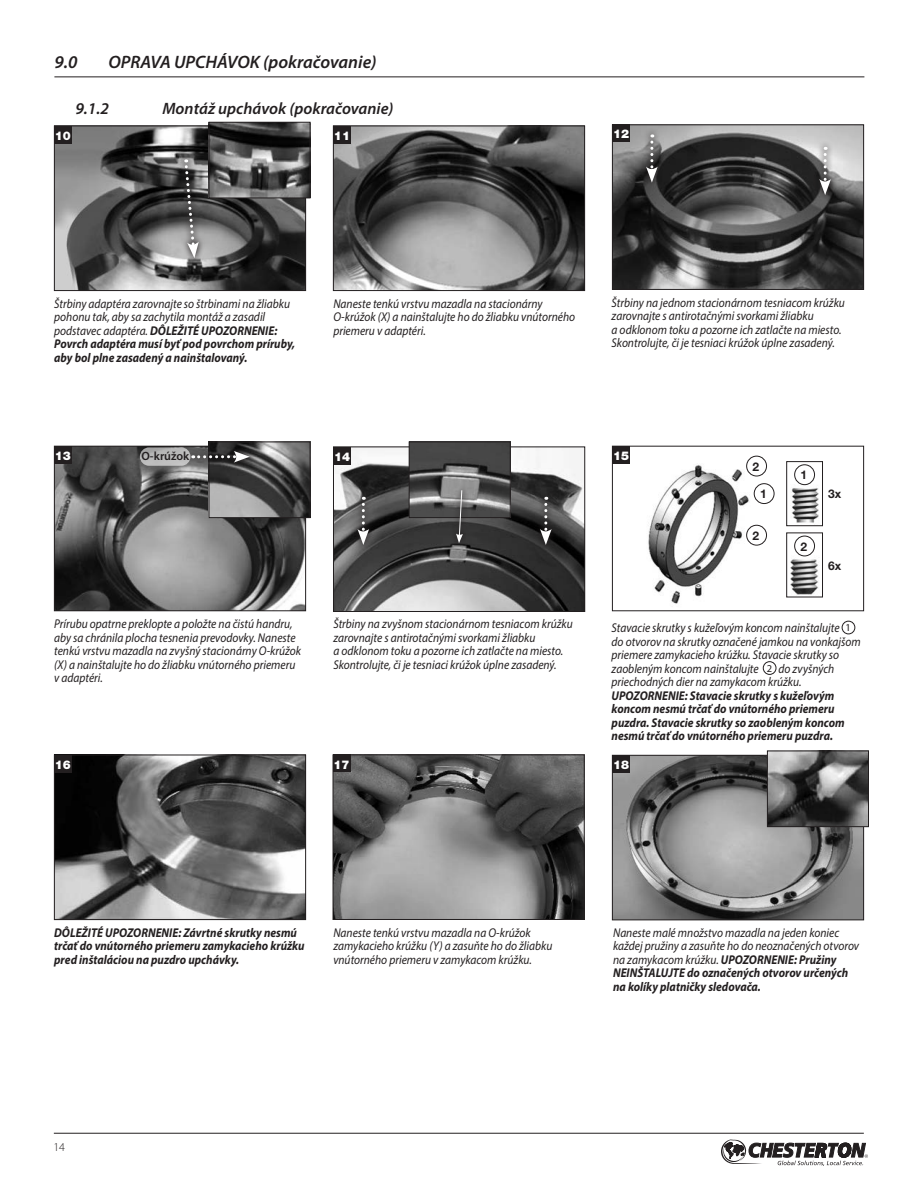
<style>
.page{position:relative;width:918px;height:1188px;background:#fff}
.page>*{position:absolute;margin:0;border:0;box-sizing:border-box;transform-origin:0 0}
.t1{font:italic 600 18px "Myriad Pro";color:#231f20}
.t2{font:italic 600 16.5px "Myriad Pro";color:#231f20}
.t3{font:italic 12.75px/13.5px "Myriad Pro";color:#231f20;scale:.9 1}
.t4{font:italic 700 12.75px/13.5px "Myriad Pro";color:#231f20;scale:.9 1}
.t5{font:900 12px "Helvetica Neue CE";color:#fff}
.t6{font:700 12px "Helvetica Neue CE";color:#231f20}
.t7{font:600 12px "Myriad Pro";color:#231f20}
.t8{font:300 12px "Myriad Pro";color:#231f20}
.s1{font-weight:700}
.s2{font-style:normal;font-size:10.5px}
</style>
<div class="page">
<img style="left:614px;top:757px;width:248px;height:161px">
<div style="left:612px;top:755px;width:252px;height:165px;border:1px solid #231f20"></div>
<svg style="left:721px;top:1139px;width:147px;height:27px"></svg>
<hr style="left:54px;top:1133px;width:810px;height:1px;background:#231f20">
<img style="left:56px;top:757px;width:248px;height:161px">
<div style="left:54px;top:755px;width:252px;height:165px;border:1px solid #231f20"></div>
<div style="left:54px;top:755px;width:18px;height:18px;background:#231f20"></div>
<img style="left:648px;top:455px;width:175px;height:149px">
<div style="left:612px;top:446px;width:252px;height:165px;border:1px solid #231f20"></div>
<div style="left:612px;top:446px;width:18px;height:18px;background:#231f20"></div>
<div style="left:842px;top:621px;width:13px;height:13px;border:1px solid #231f20;border-radius:50%"></div>
<div style="left:763px;top:661px;width:13px;height:14px;border:1px solid #231f20;border-radius:50%"></div>
<img style="left:335px;top:128px;width:248px;height:161px">
<div style="left:333px;top:126px;width:252px;height:165px;border:1px solid #231f20"></div>
<div style="left:333px;top:126px;width:18px;height:18px;background:#231f20"></div>
<div style="left:612px;top:755px;width:18px;height:18px;background:#231f20"></div>
<img style="left:614px;top:126px;width:248px;height:162px">
<div style="left:612px;top:124px;width:252px;height:166px;border:1px solid #231f20"></div>
<div style="left:612px;top:124px;width:18px;height:18px;background:#231f20"></div>
<img style="left:56px;top:448px;width:248px;height:161px">
<div style="left:54px;top:446px;width:252px;height:165px;border:1px solid #231f20"></div>
<div style="left:54px;top:446px;width:18px;height:18px;background:#231f20"></div>
<img style="left:56px;top:128px;width:248px;height:161px">
<div style="left:54px;top:126px;width:252px;height:165px;border:1px solid #231f20"></div>
<div style="left:54px;top:126px;width:18px;height:18px;background:#231f20"></div>
<img style="left:335px;top:756px;width:248px;height:162px">
<div style="left:333px;top:754px;width:252px;height:166px;border:1px solid #231f20"></div>
<div style="left:333px;top:754px;width:18px;height:18px;background:#231f20"></div>
<hr style="left:54px;top:76px;width:810px;height:1px;background:#231f20">
<img style="left:769px;top:753px;width:98px;height:72px">
<div style="left:767px;top:751px;width:102px;height:76px;border:1px solid #231f20"></div>
<img style="left:211px;top:124px;width:97px;height:72px">
<div style="left:209px;top:122px;width:101px;height:76px;border:1px solid #231f20"></div>
<img style="left:211px;top:444px;width:97px;height:72px">
<div style="left:209px;top:442px;width:101px;height:76px;border:1px solid #231f20"></div>
<img style="left:335px;top:449px;width:248px;height:161px">
<div style="left:333px;top:447px;width:252px;height:165px;border:1px solid #231f20"></div>
<div style="left:333px;top:447px;width:18px;height:18px;background:#231f20"></div>
<svg style="left:178px;top:153px;width:27px;height:111px"></svg>
<svg style="left:183px;top:159px;width:16px;height:99px;background:#747374"></svg>
<svg style="left:185px;top:444px;width:71px;height:25px"></svg>
<svg style="left:193px;top:451px;width:57px;height:12px"></svg>
<svg style="left:639px;top:128px;width:25px;height:61px"></svg>
<svg style="left:646px;top:134px;width:12px;height:49px"></svg>
<svg style="left:533px;top:490px;width:25px;height:61px"></svg>
<svg style="left:540px;top:497px;width:12px;height:48px"></svg>
<svg style="left:351px;top:490px;width:25px;height:61px"></svg>
<svg style="left:357px;top:497px;width:12px;height:48px"></svg>
<svg style="left:813px;top:140px;width:25px;height:61px"></svg>
<svg style="left:819px;top:147px;width:12px;height:48px"></svg>
<svg style="left:140px;top:447px;width:51px;height:19px"></svg>
<img style="left:788px;top:539px;width:33px;height:56px">
<div style="left:786px;top:532px;width:37px;height:65px;border:1px solid #231f20"></div>
<div style="left:795px;top:536px;width:20px;height:20px;background:#fff;border-radius:50%"></div>
<div style="left:794px;top:536px;width:21px;height:20px;border:1px solid #231f20;border-radius:50%"></div>
<img style="left:788px;top:468px;width:33px;height:56px">
<div style="left:786px;top:461px;width:37px;height:65px;border:1px solid #231f20"></div>
<div style="left:795px;top:465px;width:20px;height:20px;background:#fff;border-radius:50%"></div>
<div style="left:794px;top:464px;width:21px;height:21px;border:1px solid #231f20;border-radius:50%"></div>
<div style="left:754px;top:484px;width:20px;height:20px;background:#fff;border-radius:50%"></div>
<div style="left:754px;top:483px;width:20px;height:21px;border:1px solid #231f20;border-radius:50%"></div>
<div style="left:747px;top:525px;width:20px;height:20px;background:#fff;border-radius:50%"></div>
<div style="left:746px;top:525px;width:21px;height:21px;border:1px solid #231f20;border-radius:50%"></div>
<div style="left:747px;top:456px;width:20px;height:20px;background:#fff;border-radius:50%"></div>
<div style="left:746px;top:456px;width:21px;height:20px;border:1px solid #231f20;border-radius:50%"></div>
<img style="left:411px;top:444px;width:98px;height:72px">
<div style="left:409px;top:442px;width:102px;height:76px;border:1px solid #231f20"></div>
<svg style="left:449px;top:484px;width:20px;height:66px"></svg>
<svg style="left:456px;top:490px;width:7px;height:53px"></svg>
<h1 class="t1" style="left:54px;top:50px;width:24px">9.0</h1>
<h1 class="t1" style="left:108px;top:50px;width:270px">OPRAVA UPCHÁVOK (pokračovanie)</h1>
<p class="t2" style="left:75px;top:98px;width:35px">9.1.2</p>
<p class="t2" style="left:162px;top:98px;width:233px">Montáž upchávok (pokračovanie)</p>
<p class="t5" style="left:55px;top:128px;width:18px">10</p>
<p class="t5" style="left:334px;top:128px;width:18px">11</p>
<p class="t5" style="left:613px;top:127px;width:18px">12</p>
<p class="t3" style="left:54px;top:297px;width:269px">Štrbiny adaptéra zarovnajte so štrbinami na žliabku pohonu tak, aby sa zachytila montáž a zasadil podstavec adaptéra. <span class="s1">DÔLEŽITÉ UPOZORNENIE:<br>Povrch adaptéra musí byť pod povrchom príruby, aby bol plne zasadený a nainštalovaný.</span></p>
<p class="t3" style="left:333px;top:297px;width:270px">Naneste tenkú vrstvu mazadla na stacionárny<br>O-krúžok (X) a nainštalujte ho do žliabku vnútorného priemeru v adaptéri.</p>
<p class="t3" style="left:612px;top:296px;width:261px">Štrbiny na jednom stacionárnom tesniacom krúžku zarovnajte s antirotačnými svorkami žliabku<br>a odklonom toku a pozorne ich zatlačte na miesto.<br>Skontrolujte, či je tesniaci krúžok úplne zasadený.</p>
<p class="t5" style="left:55px;top:448px;width:18px">13</p>
<p class="t7" style="left:141px;top:449px;width:49px">O-krúžok</p>
<p class="t5" style="left:334px;top:449px;width:18px">1 47</p>
<p class="t5" style="left:613px;top:448px;width:18px">15</p>
<p class="t6" style="left:752px;top:459px;width:8px">2</p>
<p class="t6" style="left:800px;top:468px;width:8px">1</p>
<p class="t6" style="left:760px;top:487px;width:8px">1</p>
<p class="t6" style="left:828px;top:487px;width:15px">3x</p>
<p class="t6" style="left:752px;top:528px;width:8px">2</p>
<p class="t6" style="left:800px;top:539px;width:8px">2</p>
<p class="t6" style="left:828px;top:559px;width:15px">6x</p>
<p class="t3" style="left:54px;top:617px;width:276px">Prírubu opatrne preklopte a položte na čistú handru, aby sa chránila plocha tesnenia prevodovky. Naneste tenkú vrstvu mazadla na zvyšný stacionárny O-krúžok (X) a nainštalujte ho do žliabku vnútorného priemeru v adaptéri.</p>
<p class="t3" style="left:333px;top:617px;width:267px">Štrbiny na zvyšnom stacionárnom tesniacom krúžku zarovnajte s antirotačnými svorkami žliabku<br>a odklonom toku a pozorne ich zatlačte na miesto.<br>Skontrolujte, či je tesniaci krúžok úplne zasadený.</p>
<p class="t3" style="left:612px;top:621px;width:278px">Stavacie skrutky s kužeľovým koncom nainštalujte <span class="s2">1 </span>do otvorov na skrutky označené jamkou na vonkajšom priemere zamykacieho krúžku. Stavacie skrutky so zaobleným koncom nainštalujte <span class="s2">2</span> do zvyšných priechodných dier na zamykacom krúžku.</p>
<p class="t4" style="left:612px;top:688px;width:261px">UPOZORNENIE: Stavacie skrutky s kužeľovým koncom nesmú trčať do vnútorného priemeru puzdra. Stavacie skrutky so zaobleným koncom nesmú trčať do vnútorného priemeru puzdra.</p>
<p class="t5" style="left:55px;top:757px;width:18px">16</p>
<p class="t5" style="left:334px;top:757px;width:18px">17</p>
<p class="t5" style="left:613px;top:757px;width:18px">18</p>
<p class="t4" style="left:54px;top:925px;width:280px">DÔLEŽITÉ UPOZORNENIE: Závrtné skrutky nesmú trčať do vnútorného priemeru zamykacieho krúžku pred inštaláciou na puzdro upchávky.</p>
<p class="t3" style="left:333px;top:926px;width:245px">Naneste tenkú vrstvu mazadla na O-krúžok zamykacieho krúžku (Y) a zasuňte ho do žliabku vnútorného priemeru v zamykacom krúžku.</p>
<p class="t8" style="left:53px;top:1140px;width:13px">14</p>
<p class="t3" style="left:613px;top:926px;width:275px">Naneste malé množstvo mazadla na jeden koniec každej pružiny a zasuňte ho do neoznačených otvorov na zamykacom krúžku. <span class="s1">UPOZORNENIE: Pružiny NEINŠTALUJTE do označených otvorov určených na kolíky platničky sledovača.</span></p>
</div>
